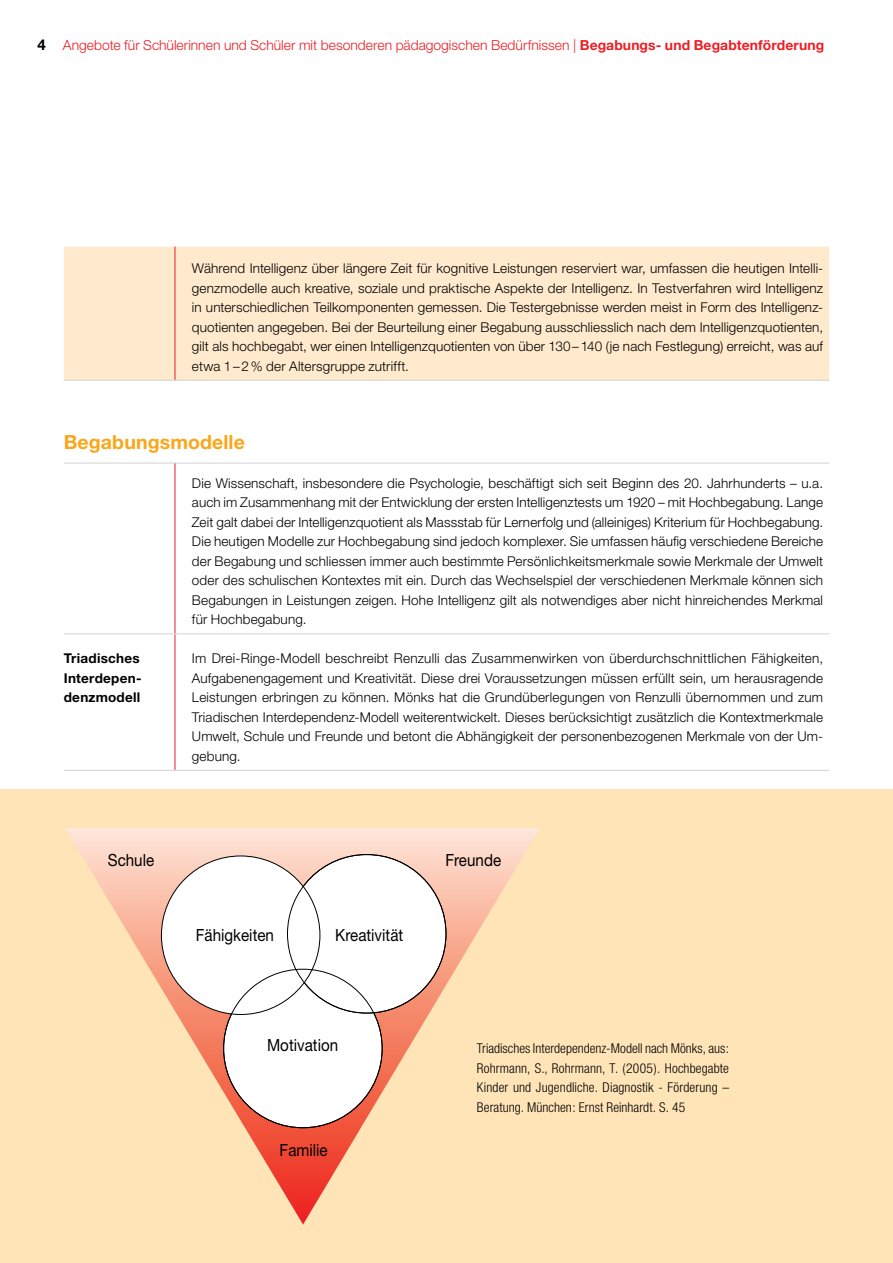
<style>
.page{position:relative;width:893px;height:1263px;background:#fff}
.page>*{position:absolute;margin:0;border:0;box-sizing:border-box;transform-origin:0 0}
.t1{font:700 19.5px "Helvetica Neue LT Std";letter-spacing:.005em;color:#faa61a}
.t2{font:16.8px "Helvetica Neue";color:#000;scale:.9 1}
.t3{font:300 13.8px "Helvetica Neue LT Std";color:#ed1d24}
.t4{font:300 13.5px/19.5px "Helvetica Neue LT Std";letter-spacing:.01em;color:#000;text-align:justify}
.t5{font:300 condensed 13.5px/19.5px "Helvetica Neue";letter-spacing:.01em;color:#000;text-align:justify}
.t6{font:700 13.5px/19.5px "Helvetica Neue LT Std";letter-spacing:.02em;color:#000}
.s1{font-weight:700;font-size:15px;color:#000}
.s2{font-weight:700}
</style>
<div class="page">
<div style="left:0;top:789px;width:893px;height:474px;background:#ffe4b8"></div>
<hr style="left:64px;top:463px;width:111px;height:1px;background:#d1d3d4">
<hr style="left:175px;top:463px;width:654px;height:1px;background:#d1d3d4">
<hr style="left:175px;top:463px;width:1px;height:170px;background:#ed1d24">
<hr style="left:175px;top:634px;width:1px;height:136px;background:#ed1d24">
<hr style="left:64px;top:633px;width:111px;height:1px;background:#d1d3d4">
<hr style="left:175px;top:633px;width:654px;height:1px;background:#d1d3d4">
<hr style="left:64px;top:770px;width:111px;height:1px;background:#d1d3d4">
<hr style="left:175px;top:770px;width:654px;height:1px;background:#d1d3d4">
<svg style="left:65px;top:828px;width:475px;height:396px"></svg>
<div style="left:224px;top:969px;width:158px;height:159px;background:#fff;border-radius:50%"></div>
<div style="left:287px;top:854px;width:159px;height:159px;background:#fff;border-radius:50%"></div>
<div style="left:161px;top:856px;width:159px;height:158px;background:#fff;border-radius:50%"></div>
<div style="left:64px;top:247px;width:765px;height:133px;background:#ffeacd"></div>
<hr style="left:175px;top:247px;width:1px;height:133px;background:#ed1d24">
<hr style="left:64px;top:380px;width:111px;height:1px;background:#d1d3d4">
<hr style="left:175px;top:380px;width:654px;height:1px;background:#d1d3d4">
<p class="t3" style="left:37px;top:36px;width:788px"><span class="s1">4</span> Angebote für Schülerinnen und Schüler mit besonderen pädagogischen Bedürfnissen | <span class="s2">Begabungs- und Begabtenförderung</span></p>
<p class="t4" style="left:192px;top:258px;width:633px">Während Intelligenz über längere Zeit für kognitive Leistungen reserviert war, umfassen die heutigen Intelli&shy;genzmodelle auch kreative, soziale und praktische Aspekte der Intelligenz. In Testverfahren wird Intelligenz in unterschiedlichen Teilkomponenten gemessen. Die Testergebnisse werden meist in Form des Intelligenz&shy;quotienten angegeben. Bei der Beurteilung einer Begabung ausschliesslich nach dem Intelligenzquotienten, gilt als hochbegabt, wer einen Intelligenzquotienten von über 130–140 (je nach Festlegung) erreicht, was auf etwa 1–2% der Altersgruppe zutrifft.</p>
<h1 class="t1" style="left:64px;top:429px;width:183px">Begabungsmodelle</h1>
<p class="t4" style="left:192px;top:473px;width:633px">Die Wissenschaft, insbesondere die Psychologie, beschäftigt sich seit Beginn des 20. Jahrhunderts – u.a. auch im Zusammenhang mit der Entwicklung der ersten Intelligenztests um 1920 – mit Hochbegabung. Lange Zeit galt dabei der Intelligenzquotient als Massstab für Lernerfolg und (alleiniges) Kriterium für Hochbegabung.<br>Die heutigen Modelle zur Hochbegabung sind jedoch komplexer. Sie umfassen häufig verschiedene Bereiche der Begabung und schliessen immer auch bestimmte Persönlichkeitsmerkmale sowie Merkmale der Umwelt oder des schulischen Kontextes mit ein. Durch das Wechselspiel der verschiedenen Merkmale können sich Begabungen in Leistungen zeigen. Hohe Intelligenz gilt als notwendiges aber nicht hinreichendes Merkmal für Hochbegabung.</p>
<p class="t6" style="left:64px;top:648px;width:79px">Triadisches<br>Interdepen&shy;denzmodell</p>
<p class="t4" style="left:192px;top:648px;width:633px">Im Drei-Ringe-Modell beschreibt Renzulli das Zusammenwirken von überdurchschnittlichen Fähigkeiten, Aufgabenengagement und Kreativität. Diese drei Voraussetzungen müssen erfüllt sein, um herausragende Leistungen erbringen zu können. Mönks hat die Grundüberlegungen von Renzulli übernommen und zum Triadischen Interdependenz-Modell weiterentwickelt. Dieses berücksichtigt zusätzlich die Kontextmerkmale Umwelt, Schule und Freunde und betont die Abhängigkeit der personenbezogenen Merkmale von der Um&shy;gebung.</p>
<p class="t2" style="left:108px;top:850px;width:53px">Schule</p>
<p class="t2" style="left:445px;top:850px;width:63px">Freunde</p>
<p class="t2" style="left:196px;top:925px;width:88px">Fähigkeiten</p>
<p class="t2" style="left:335px;top:925px;width:77px">Kreativität</p>
<p class="t2" style="left:267px;top:1035px;width:81px">Motivation</p>
<p class="t2" style="left:280px;top:1140px;width:55px">Familie</p>
<p class="t5" style="left:477px;top:1038px;width:254px">Triadisches Interdependenz-Modell nach Mönks, aus:<br>Rohrmann, S., Rohrmann, T. (2005). Hochbegabte Kinder und Jugendliche. Diagnostik - Förderung – Beratung. München: Ernst Reinhardt. S. 45</p>
</div>
